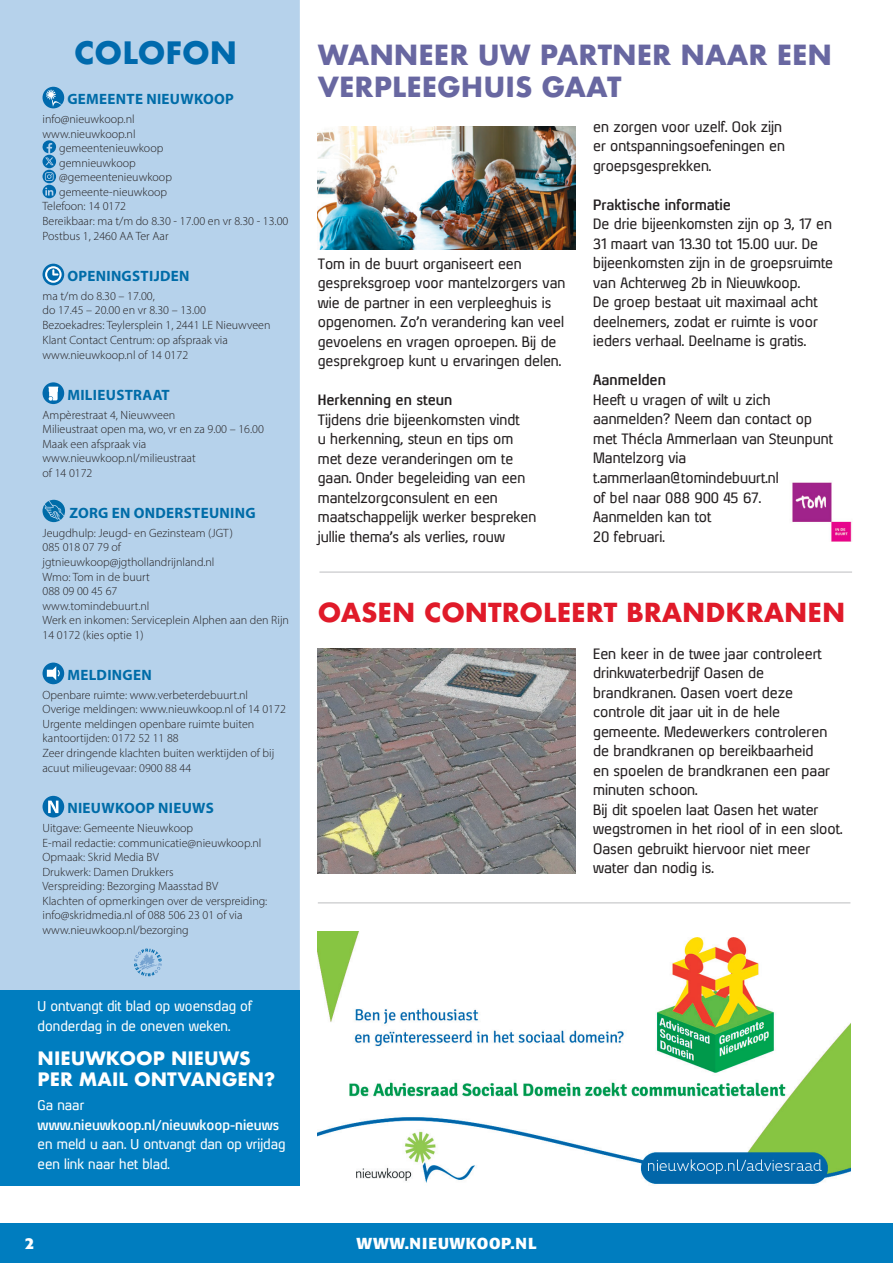
<style>
.page{position:relative;width:893px;height:1263px;background:#fff}
.page>*{position:absolute;margin:0;border:0;box-sizing:border-box;transform-origin:0 0}
.t1{font:700 30px "Futura";color:#006aad}
.t2{font:700 27px/32.4px "Futura";color:#6867a1}
.t3{font:700 25.5px "Futura";color:#e01a29}
.t4{font:700 18px/21px "Futura";color:#fff}
.t5{font:700 15.75px "Formata";letter-spacing:.05em;color:#fff}
.t6{font:700 15px "Myriad Pro";letter-spacing:.02em;color:#006ca8}
.t7{font:14.25px/19.5px "Xenu";color:#231f20}
.t8{font:700 14.25px "Xenu";color:#231f20}
.t9{font:13.5px/19.5px "Xenu";color:#fff}
.t10{font:700 13.5px "Xenu";color:#fff}
.t11{font:300 12px/14.5px "Myriad Pro";color:#231f20}
</style>
<div class="page">
<div style="left:0;top:0;width:300px;height:994px;background:#b6d2eb"></div>
<div style="left:43px;top:87px;width:21px;height:21px;background:#006aad;border-radius:50%"></div>
<svg style="left:46px;top:90px;width:18px;height:17px"></svg>
<div style="left:43px;top:264px;width:21px;height:21px;background:#006aad;border-radius:50%"></div>
<svg style="left:45px;top:266px;width:17px;height:17px"></svg>
<div style="left:43px;top:382px;width:21px;height:22px;background:#006aad;border-radius:50%"></div>
<svg style="left:48px;top:387px;width:10px;height:14px"></svg>
<div style="left:43px;top:662px;width:21px;height:22px;background:#006aad;border-radius:50%"></div>
<svg style="left:47px;top:666px;width:13px;height:14px"></svg>
<div style="left:43px;top:796px;width:21px;height:21px;background:#006aad;border-radius:50%"></div>
<svg style="left:48px;top:801px;width:10px;height:12px"></svg>
<svg style="left:134px;top:948px;width:28px;height:28px"></svg>
<div style="left:0;top:990px;width:299px;height:195px;background:#007dbf"></div>
<svg style="left:43px;top:500px;width:22px;height:22px"></svg>
<svg style="left:42px;top:140px;width:14px;height:58px"></svg>
<img style="left:318px;top:649px;width:257px;height:224px">
<hr style="left:319px;top:572px;width:533px;height:1px;background:#bcbdc0">
<img style="left:318px;top:126px;width:257px;height:123px">
<img style="left:318px;top:932px;width:532px;height:252px">
<hr style="left:318px;top:902px;width:532px;height:1px;background:#bcbdc0">
<img style="left:792px;top:482px;width:60px;height:60px">
<div style="left:0;top:1224px;width:893px;height:39px;background:#007dbf"></div>
<h1 class="t1" style="left:74px;top:31px;width:164px">COLOFON</h1>
<p class="t6" style="left:67px;top:89px;width:168px">GEMEENTE NIEUWKOOP</p>
<p class="t11" style="left:43px;top:112px;width:94px">info@nieuwkoop.nl</p>
<p class="t11" style="left:43px;top:126px;width:95px">www.nieuwkoop.nl</p>
<p class="t11" style="left:59px;top:141px;width:106px">gemeentenieuwkoop</p>
<p class="t11" style="left:59px;top:155px;width:78px">gemnieuwkoop</p>
<p class="t11" style="left:59px;top:170px;width:114px">@gemeentenieuwkoop</p>
<p class="t11" style="left:59px;top:184px;width:109px">gemeente-nieuwkoop</p>
<p class="t11" style="left:43px;top:199px;width:85px">Telefoon: 14 0172</p>
<p class="t11" style="left:43px;top:213px;width:247px">Bereikbaar: ma t/m do 8.30 - 17.00 en vr 8.30 - 13.00</p>
<p class="t11" style="left:43px;top:228px;width:128px">Postbus 1, 2460 AA Ter Aar</p>
<p class="t6" style="left:67px;top:266px;width:124px">OPENINGSTIJDEN</p>
<p class="t11" style="left:43px;top:288px;width:229px">ma t/m do 8.30 – 17.00,<br>do 17.45 – 20.00 en vr 8.30 – 13.00<br>Bezoekadres: Teylersplein 1, 2441 LE Nieuwveen Klant Contact Centrum: op afspraak via www.nieuwkoop.nl of 14 0172</p>
<p class="t6" style="left:67px;top:385px;width:104px">MILIEUSTRAAT</p>
<p class="t11" style="left:43px;top:407px;width:223px">Ampèrestraat 4, Nieuwveen<br>Milieustraat open ma, wo, vr en za 9.00 – 16.00<br>Maak een afspraak via www.nieuwkoop.nl/milieustraat<br>of 14 0172</p>
<p class="t6" style="left:69px;top:503px;width:188px">ZORG EN ONDERSTEUNING</p>
<p class="t11" style="left:43px;top:525px;width:248px">Jeugdhulp: Jeugd- en Gezinsteam (JGT)<br>085 018 07 79 of jgtnieuwkoop@jgthollandrijnland.nl<br>Wmo: Tom in de buurt<br>088 09 00 45 67<br>www.tomindebuurt.nl<br>Werk en inkomen: Serviceplein Alphen aan den Rijn<br>14 0172 (kies optie 1)</p>
<p class="t6" style="left:67px;top:665px;width:86px">MELDINGEN</p>
<p class="t11" style="left:43px;top:687px;width:245px">Openbare ruimte: www.verbeterdebuurt.nl Overige meldingen: www.nieuwkoop.nl of 14 0172<br>Urgente meldingen openbare ruimte buiten kantoortijden: 0172 52 11 88<br>Zeer dringende klachten buiten werktijden of bij acuut milieugevaar: 0900 88 44</p>
<p class="t6" style="left:67px;top:798px;width:148px">NIEUWKOOP NIEUWS</p>
<p class="t11" style="left:43px;top:821px;width:226px">Uitgave: Gemeente Nieuwkoop<br>E-mail redactie: communicatie@nieuwkoop.nl Opmaak: Skrid Media BV<br>Drukwerk: Damen Drukkers<br>Verspreiding: Bezorging Maasstad BV<br>Klachten of opmerkingen over de verspreiding: info@skridmedia.nl of 088 506 23 01 of via www.nieuwkoop.nl/bezorging</p>
<p class="t9" style="left:38px;top:996px;width:216px">U ontvangt dit blad op woensdag of donderdag in de oneven weken.</p>
<p class="t4" style="left:38px;top:1048px;width:239px">NIEUWKOOP NIEUWS<br>PER MAIL ONTVANGEN?</p>
<p class="t9" style="left:38px;top:1095px;width:48px">Ga naar</p>
<p class="t10" style="left:38px;top:1116px;width:243px">www.nieuwkoop.nl/nieuwkoop-nieuws</p>
<p class="t9" style="left:38px;top:1134px;width:249px">en meld u aan. U ontvangt dan op vrijdag een link naar het blad.</p>
<h2 class="t2" style="left:318px;top:39px;width:516px">WANNEER UW PARTNER NAAR EEN<br>VERPLEEGHUIS GAAT</h2>
<p class="t7" style="left:318px;top:253px;width:249px">Tom in de buurt organiseert een gespreksgroep voor mantelzorgers van wie de partner in een verpleeghuis is opgenomen. Zo’n verandering kan veel gevoelens en vragen oproepen. Bij de gesprekgroep kunt u ervaringen delen.</p>
<p class="t8" style="left:318px;top:391px;width:136px">Herkenning en steun</p>
<p class="t7" style="left:318px;top:409px;width:220px">Tijdens drie bijeenkomsten vindt<br>u herkenning, steun en tips om met deze veranderingen om te gaan. Onder begeleiding van een mantelzorgconsulent en een maatschappelijk werker bespreken jullie thema’s als verlies, rouw</p>
<p class="t7" style="left:593px;top:117px;width:193px">en zorgen voor uzelf. Ook zijn er ontspanningsoefeningen en groepsgesprekken.</p>
<p class="t8" style="left:593px;top:196px;width:139px">Praktische informatie</p>
<p class="t7" style="left:593px;top:214px;width:241px">De drie bijeenkomsten zijn op 3, 17 en 31 maart van 13.30 tot 15.00 uur. De bijeenkomsten zijn in de groepsruimte van Achterweg 2b in Nieuwkoop.<br>De groep bestaat uit maximaal acht deelnemers, zodat er ruimte is voor ieders verhaal. Deelname is gratis.</p>
<p class="t8" style="left:593px;top:372px;width:74px">Aanmelden</p>
<p class="t7" style="left:593px;top:390px;width:241px">Heeft u vragen of wilt u zich aanmelden? Neem dan contact op met Thécla Ammerlaan van Steunpunt<br>Mantelzorg via t.ammerlaan@tomindebuurt.nl<br>of bel naar 088 900 45 67.<br>Aanmelden kan tot<br>20 februari.</p>
<h3 class="t3" style="left:318px;top:594px;width:529px">OASEN CONTROLEERT BRANDKRANEN</h3>
<p class="t7" style="left:593px;top:643px;width:251px">Een keer in de twee jaar controleert drinkwaterbedrijf Oasen de brandkranen. Oasen voert deze controle dit jaar uit in de hele gemeente. Medewerkers controleren de brandkranen op bereikbaarheid<br>en spoelen de brandkranen een paar minuten schoon.<br>Bij dit spoelen laat Oasen het water wegstromen in het riool of in een sloot.<br>Oasen gebruikt hiervoor niet meer water dan nodig is.</p>
<p class="t5" style="left:25px;top:1233px;width:11px">2</p>
<p class="t5" style="left:356px;top:1233px;width:182px">WWW.NIEUWKOOP.NL</p>
</div>
